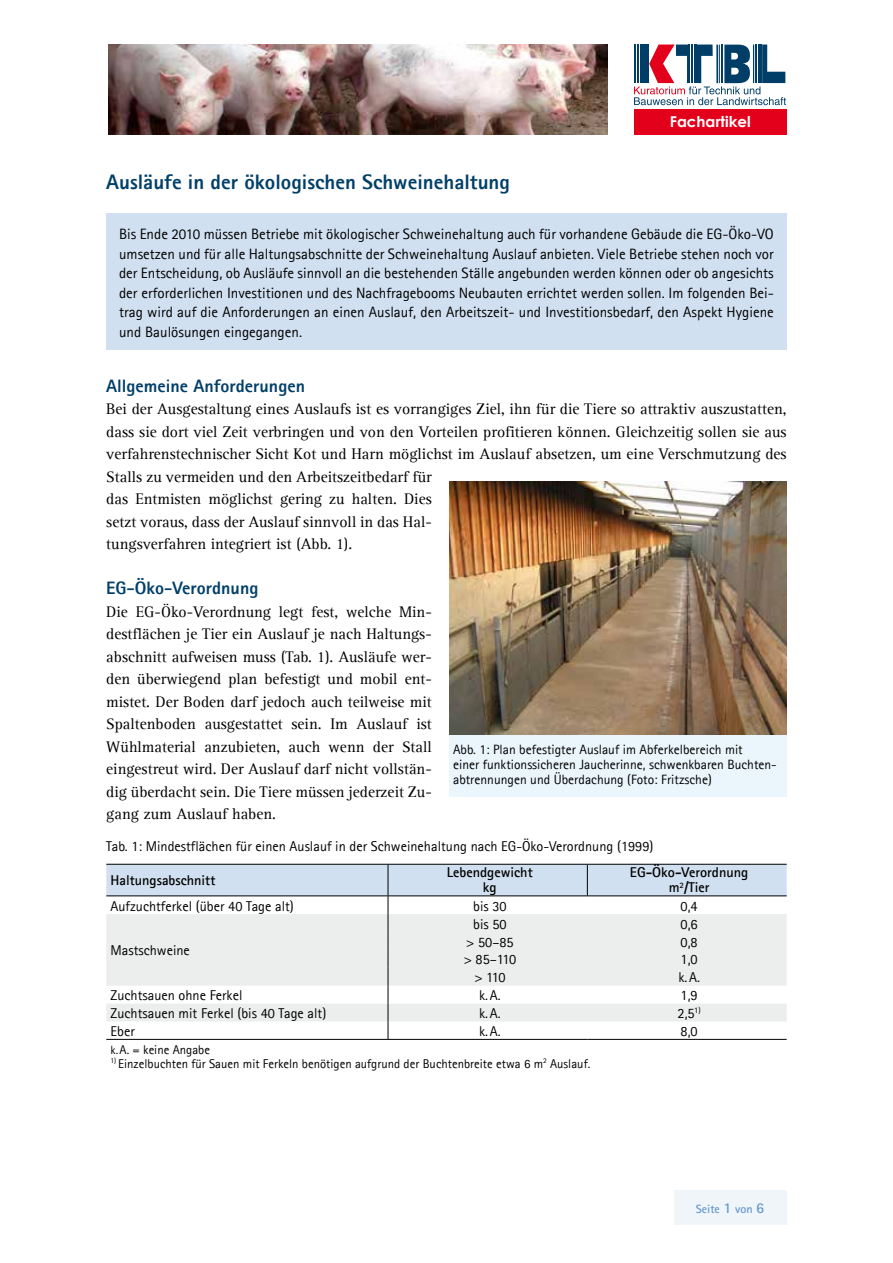
<style>
.page{position:relative;width:893px;height:1263px;background:#fff}
.page>*{position:absolute;margin:0;border:0;box-sizing:border-box;transform-origin:0 0}
.t1{font:800 21px "Agfa Rotis Sans Serif";color:#003f68}
.t2{font:800 18px "Agfa Rotis Sans Serif";color:#003f68}
.t3{font:15.75px/22.5px "Agfa Rotis Serif";color:#000}
.t4{font:15px/19.5px "Agfa Rotis Sans Serif";color:#000;text-align:justify}
.t5{font:700 15px "Century Gothic";color:#fff}
.t6{font:14.25px "Agfa Rotis Sans Serif";color:#000}
.t7{font:700 14.25px/15px "Agfa Rotis Sans Serif";color:#000;text-align:center}
.t8{font:13.5px/15px "Agfa Rotis Sans Serif";color:#000}
.t9{font:12.75px "Agfa Rotis Sans Serif";color:#000}
.t10{font:700 12px "Rotis Sans Serif Pro";color:#69c}
.s1{font-size:12px}
.s2{font-size:15px}
</style>
<div class="page">
<svg style="left:634px;top:45px;width:152px;height:60px"></svg>
<hr style="left:634px;top:44px;width:1px;height:39px;background:#003e68">
<hr style="left:637px;top:44px;width:1px;height:39px;background:#003e68">
<hr style="left:638px;top:44px;width:1px;height:39px;background:#003e68">
<hr style="left:640px;top:44px;width:1px;height:39px;background:#003e68">
<hr style="left:641px;top:44px;width:2px;height:39px;background:#003e68">
<div style="left:644px;top:44px;width:5px;height:39px;background:#003e68"></div>
<div style="left:674px;top:1191px;width:112px;height:34px;background:#f0f5fa"></div>
<div style="left:634px;top:109px;width:153px;height:25px;background:#e2001a"></div>
<img style="left:108px;top:45px;width:500px;height:89px">
<hr style="left:106px;top:1039px;width:282px;height:1px;background:#000">
<hr style="left:388px;top:1039px;width:199px;height:1px;background:#000">
<hr style="left:587px;top:1039px;width:200px;height:1px;background:#000">
<svg style="left:106px;top:864px;width:681px;height:175px"></svg>
<div style="left:106px;top:214px;width:681px;height:136px;background:#d1e0f0"></div>
<img style="left:449px;top:482px;width:338px;height:253px">
<div style="left:449px;top:735px;width:338px;height:62px;background:#ebf6fc"></div>
<h1 class="t1" style="left:106px;top:169px;width:405px">Ausläufe in der ökologischen Schweinehaltung</h1>
<p class="t5" style="left:670px;top:111px;width:82px">Fachartikel</p>
<p class="t4" style="left:119px;top:224px;width:656px">Bis Ende 2010 müssen Betriebe mit ökologischer Schweinehaltung auch für vorhandene Gebäude die EG-Öko-VO umsetzen und für alle Haltungsabschnitte der Schweinehaltung Auslauf anbieten. Viele Betriebe stehen noch vor der Entscheidung, ob Ausläufe sinnvoll an die bestehenden Ställe angebunden werden können oder ob angesichts der erforderlichen Investitionen und des Nachfragebooms Neubauten errichtet werden sollen. Im folgenden Bei&shy;trag wird auf die Anforderungen an einen Auslauf, den Arbeitszeit- und Investitionsbedarf, den Aspekt Hygiene und Baulösungen eingegangen.</p>
<p class="t2" style="left:106px;top:374px;width:200px">Allgemeine Anforderungen</p>
<p class="t3" style="left:106px;top:398px;width:682px">Bei der Ausgestaltung eines Auslaufs ist es vorrangiges Ziel, ihn für die Tiere so attraktiv auszustatten, dass sie dort viel Zeit verbringen und von den Vorteilen profitieren können. Gleichzeitig sollen sie aus verfahrenstechnischer Sicht Kot und Harn möglichst im Auslauf absetzen, um eine Verschmutzung des Stalls zu vermeiden und den Arbeitszeitbedarf für<br>das Entmisten möglichst gering zu halten. Dies<br>setzt voraus, dass der Auslauf sinnvoll in das Hal-<br>tungsverfahren integriert ist (Abb. 1).</p>
<p class="t2" style="left:106px;top:576px;width:154px">EG-Öko-Verordnung</p>
<p class="t3" style="left:106px;top:600px;width:327px;text-align:justify">Die EG-Öko-Verordnung legt fest, welche Min&shy;destflächen je Tier ein Auslauf je nach Haltungs&shy;abschnitt aufweisen muss (Tab. 1). Ausläufe wer&shy;den überwiegend plan befestigt und mobil ent&shy;mistet. Der Boden darf jedoch auch teilweise mit Spaltenboden ausgestattet sein. Im Auslauf ist Wühlmaterial anzubieten, auch wenn der Stall eingestreut wird. Der Auslauf darf nicht vollstän&shy;dig überdacht sein. Die Tiere müssen jederzeit Zu&shy;gang zum Auslauf haben.</p>
<p class="t6" style="left:106px;top:838px;width:549px">Tab. 1: Mindestflächen für einen Auslauf in der Schweinehaltung nach EG-Öko-Verordnung (1999)</p>
<p class="t7" style="left:111px;top:872px;width:106px">Haltungsabschnitt</p>
<p class="t7" style="left:447px;top:865px;width:87px">Lebendgewicht kg</p>
<p class="t7" style="left:630px;top:865px;width:120px">EG-Öko-Verordnung m<sup>2</sup>/Tier</p>
<p class="t6" style="left:111px;top:897px;width:185px">Aufzuchtferkel (über 40 Tage alt)</p>
<p class="t6" style="left:473px;top:897px;width:35px">bis 30</p>
<p class="t6" style="left:681px;top:897px;width:19px">0,4</p>
<p class="t6" style="left:111px;top:942px;width:81px">Mastschweine</p>
<p class="t8" style="left:453px;top:742px;width:325px">Abb. 1: Plan befestigter Auslauf im Abferkelbereich mit<br>einer funktionssicheren Jaucherinne, schwenkbaren Buchten&shy;abtrennungen und Überdachung (Foto: Fritzsche)</p>
<p class="t6" style="left:473px;top:915px;width:35px">bis 50</p>
<p class="t6" style="left:681px;top:915px;width:19px">0,6</p>
<p class="t6" style="left:466px;top:933px;width:49px">&gt; 50–85</p>
<p class="t6" style="left:681px;top:933px;width:19px">0,8</p>
<p class="t6" style="left:464px;top:951px;width:54px">&gt; 85–110</p>
<p class="t6" style="left:681px;top:951px;width:19px">1,0</p>
<p class="t6" style="left:474px;top:969px;width:33px">&gt; 110</p>
<p class="t6" style="left:678px;top:969px;width:23px">k.A.</p>
<p class="t6" style="left:111px;top:987px;width:133px">Zuchtsauen ohne Ferkel</p>
<p class="t6" style="left:479px;top:987px;width:23px">k.A.</p>
<p class="t6" style="left:681px;top:987px;width:19px">1,9</p>
<p class="t6" style="left:111px;top:1005px;width:217px">Zuchtsauen mit Ferkel (bis 40 Tage alt)</p>
<p class="t6" style="left:479px;top:1005px;width:23px">k.A.</p>
<p class="t6" style="left:678px;top:1005px;width:25px">2,5<sup>1)</sup></p>
<p class="t6" style="left:111px;top:1023px;width:26px">Eber</p>
<p class="t6" style="left:479px;top:1023px;width:23px">k.A.</p>
<p class="t6" style="left:681px;top:1023px;width:19px">8,0</p>
<p class="t9" style="left:111px;top:1042px;width:101px"><span class="s1">k.</span>A. = keine Angabe</p>
<p class="t9" style="left:111px;top:1056px;width:481px"><sup>1)</sup> Einzelbuchten für Sauen mit Ferkeln benötigen aufgrund der Buchtenbreite etwa 6 m<sup>2</sup> Auslauf.</p>
<p class="t10" style="left:696px;top:1201px;width:70px">Seite <span class="s2">1</span> von <span class="s2">6</span></p>
</div>
